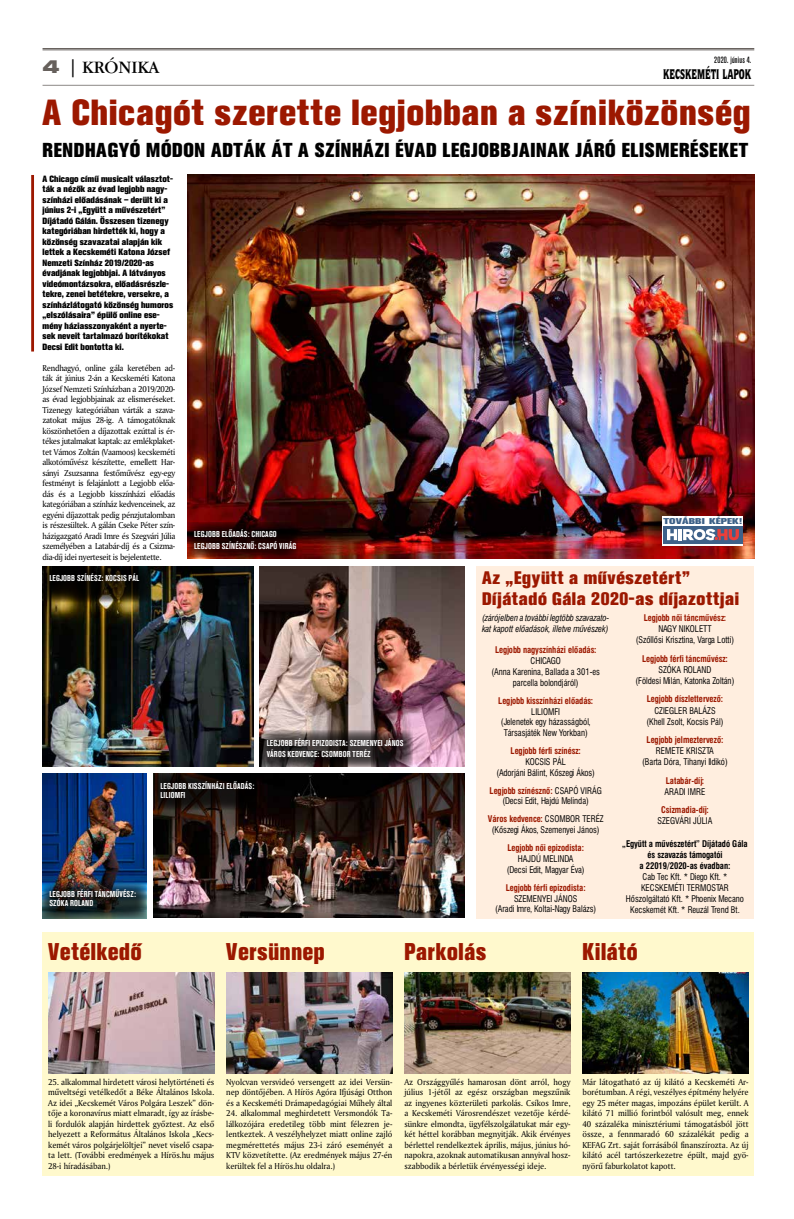
<style>
.page{position:relative;width:794px;height:1219px;background:#fff}
.page>*{position:absolute;margin:0;border:0;box-sizing:border-box;transform-origin:0 0}
.t1{font:700 36px "Akzidenz Grotesk XPFL";color:#9c1800;scale:.92 1}
.t2{font:700 24px "Akzidenz Grotesk XPFL";color:#9c1800;scale:.86 1}
.t3{font:700 20px "Akzidenz Grotesk XPFL";color:#000;scale:.94 1}
.t4{font:700 18px/20.3px "Akzidenz Grotesk XPFL";color:#9c1800;scale:.95 1}
.t5{font:18px "Garamond Bk PFL";color:#000}
.t6{font:14px "Quorum Blk PFL";letter-spacing:-.01em;color:#000;scale:.64 1}
.t7{font:9px/10.5px "Amerigo PFL";color:#000;text-align:justify;scale:.95 1}
.t8{font:9px/10.8px "Swiss 721 Cn PFL";color:#000;text-align:center;scale:.95 1}
.t9{font:700 9px/10.5px "Akzidenz Grotesk XPFL";letter-spacing:-.03em;color:#000;scale:.95 1}
.t10{font:700 9px "Swiss 721 Cn PFL";color:#9c1800;scale:.95 1}
.t11{font:700 9px/11px "Swiss 721 Cn PFL";color:#000;text-align:center;scale:.95 1}
.t12{font:italic 9px/10.8px "Swiss 721 Cn PFL";color:#000;scale:.95 1}
.t13{font:9px "Akzidenz Grotesk Md Cn PFL";color:#000;scale:.95 1}
.t14{font:700 8.5px/11.8px "Akzidenz Grotesk Cn PFL";color:#fff;scale:.95 1}
.t15{font:700 8.4px "Akzidenz Grotesk XPFL";letter-spacing:-.03em;color:#3d6188;scale:1.38 1}
.s1{font-family:"Swiss 721 Blk Ex PFL";color:#66605c}
.s2{font-weight:700;color:#9c1800}
</style>
<div class="page">
<hr style="left:43px;top:48px;width:711px;height:1px;background:#66605c">
<hr style="left:43px;top:50px;width:711px;height:1px;background:#66605c">
<hr style="left:43px;top:85px;width:711px;height:1px;background:#8c8986">
<div style="left:43px;top:932px;width:711px;height:244px;background:#fff9cd"></div>
<img style="left:48px;top:972px;width:166px;height:101px">
<img style="left:226px;top:972px;width:166px;height:101px">
<img style="left:404px;top:972px;width:166px;height:101px">
<img style="left:582px;top:972px;width:166px;height:101px">
<img style="left:187px;top:175px;width:567px;height:383px">
<div style="left:476px;top:566px;width:278px;height:352px;background:#ffeedf"></div>
<svg style="left:187px;top:522px;width:111px;height:36px;background:#2e0402"></svg>
<img style="left:43px;top:566px;width:211px;height:201px">
<img style="left:260px;top:566px;width:205px;height:201px">
<hr style="left:31px;top:175px;width:3px;height:176px;background:#9c1800">
<svg style="left:43px;top:566px;width:110px;height:36px;background:#171408"></svg>
<svg style="left:260px;top:731px;width:153px;height:36px;background:#403637"></svg>
<img style="left:43px;top:774px;width:103px;height:108px">
<img style="left:43px;top:882px;width:103px;height:36px">
<img style="left:154px;top:774px;width:311px;height:143px">
<svg style="left:154px;top:774px;width:110px;height:36px;background:#110b08"></svg>
<div style="left:662px;top:516px;width:81px;height:29px;background:#fff"></div>
<div style="left:663px;top:526px;width:79px;height:17px;background:#3e6189"></div>
<svg style="left:667px;top:529px;width:10px;height:11px"></svg>
<hr style="left:678px;top:529px;width:4px;height:11px;background:#fff">
<svg style="left:683px;top:529px;width:56px;height:11px"></svg>
<p class="t13" style="left:714px;top:55px;width:41px">2020. június 4.</p>
<h3 class="t6" style="left:663px;top:65px;width:139px">KECSKEMÉTI LAPOK</h3>
<h3 class="t5" style="left:43px;top:57px;width:118px"><span class="s1">4</span> | KRÓNIKA</h3>
<h1 class="t1" style="left:43px;top:91px;width:772px">A Chicagót szerette legjobban a színiközönség</h1>
<h3 class="t3" style="left:43px;top:139px;width:753px">RENDHAGYÓ MÓDON ADTÁK ÁT A SZÍNHÁZI ÉVAD LEGJOBBJAINAK JÁRÓ ELISMERÉSEKET</h3>
<p class="t9" style="left:43px;top:174px;width:139px">A Chicago című musicalt választot&shy;ták a nézők az évad legjobb nagy&shy;színházi előadásának – derült ki a június 2-i „Együtt a művészetért” Díjátadó Gálán. Összesen tizenegy kategóriában hirdették ki, hogy a közönség szavazatai alapján kik lettek a Kecskeméti Katona József Nemzeti Színház 2019/2020-as évadjának legjobbjai. A látványos videómontázsokra, előadásrészle&shy;tekre, zenei betétekre, versekre, a színházlátogató közönség humoros „elszólásaira” épülő online ese&shy;mény háziasszonyaként a nyerte&shy;sek neveit tartalmazó borítékokat Decsi Edit bontotta ki.</p>
<p class="t7" style="left:43px;top:362px;width:141px">Rendhagyó, online gála keretében ad&shy;ták át június 2-án a Kecskeméti Katona József Nemzeti Színházban a 2019/2020- as évad legjobbjainak az elismeréseket.<br>Tizenegy kategóriában várták a szava&shy;zatokat május 28-ig. A támogatóknak köszönhetően a díjazottak ezúttal is ér&shy;tékes jutalmakat kaptak: az emlékplaket&shy;tet Vámos Zoltán (Vaamoos) kecskeméti alkotóművész készítette, emellett Har&shy;sányi Zsuzsanna festőművész egy-egy festményt is felajánlott a Legjobb előa&shy;dás és a Legjobb kisszínházi előadás kategóriában a színház kedvenceinek, az egyéni díjazottak pedig pénzjutalomban is részesültek. A gálán Cseke Péter szín&shy;házigazgató Aradi Imre és Szegvári Júlia személyében a Latabár-díj és a Csizma&shy;dia-díj idei nyerteseit is bejelentette.</p>
<h3 class="t4" style="left:482px;top:568px;width:273px">Az „Együtt a művészetért”<br>Díjátadó Gála 2020-as díjazottjai</h3>
<p class="t12" style="left:482px;top:612px;width:135px">(zárójelben a további legtöbb szavazato&shy;kat kapott előadások, illetve művészek)</p>
<p class="t10" style="left:495px;top:645px;width:108px">Legjobb nagyszínházi előadás:</p>
<p class="t8" style="left:491px;top:655px;width:116px">CHICAGO<br>(Anna Karenina, Ballada a 301-es parcella bolondjáról)</p>
<p class="t10" style="left:498px;top:695px;width:102px">Legjobb kisszínházi előadás:</p>
<p class="t8" style="left:501px;top:706px;width:96px">LILIOMFI<br>(Jelenetek egy házasságból,<br>Társasjáték New Yorkban)</p>
<p class="t10" style="left:510px;top:745px;width:75px">Legjobb férfi színész:</p>
<p class="t8" style="left:496px;top:756px;width:105px">KOCSIS PÁL<br>(Adorjáni Bálint, Kőszegi Ákos)</p>
<p class="t8" style="left:489px;top:785px;width:120px"><span class="s2">Legjobb színésznő:</span> CSAPÓ VIRÁG (Decsi Edit, Hajdú Melinda)</p>
<p class="t8" style="left:487px;top:814px;width:124px"><span class="s2">Város kedvence:</span> CSOMBOR TERÉZ (Kőszegi Ákos, Szemenyei János)</p>
<p class="t10" style="left:507px;top:843px;width:82px">Legjobb női epizodista:</p>
<p class="t8" style="left:507px;top:853px;width:84px">HAJDÚ MELINDA (Decsi Edit, Magyar Éva)</p>
<p class="t10" style="left:506px;top:882px;width:86px">Legjobb férfi epizodista:</p>
<p class="t8" style="left:495px;top:893px;width:108px">SZEMENYEI JÁNOS<br>(Aradi Imre, Koltai-Nagy Balázs)</p>
<p class="t15" style="left:663px;top:517px;width:59px">TOVÁBBI KÉPEK!</p>
<p class="t14" style="left:194px;top:528px;width:109px">LEGJOBB ELŐADÁS: CHICAGO<br>LEGJOBB SZÍNÉSZNŐ: CSAPÓ VIRÁG</p>
<p class="t14" style="left:49px;top:572px;width:96px">LEGJOBB SZÍNÉSZ: KOCSIS PÁL</p>
<p class="t10" style="left:643px;top:612px;width:88px">Legjobb női táncművész:</p>
<p class="t8" style="left:636px;top:623px;width:105px">NAGY NIKOLETT<br>(Szőllősi Krisztina, Varga Lotti)</p>
<p class="t10" style="left:642px;top:653px;width:92px">Legjobb férfi táncművész:</p>
<p class="t8" style="left:635px;top:664px;width:105px">SZÓKA ROLAND<br>(Földesi Milán, Katonka Zoltán)</p>
<p class="t10" style="left:646px;top:694px;width:82px">Legjobb díszlettervező:</p>
<p class="t8" style="left:646px;top:705px;width:83px">CZIEGLER BALÁZS (Khell Zsolt, Kocsis Pál)</p>
<p class="t10" style="left:646px;top:734px;width:82px">Legjobb jelmeztervező:</p>
<p class="t8" style="left:642px;top:745px;width:92px">REMETE KRISZTA<br>(Barta Dóra, Tihanyi Ildikó)</p>
<p class="t10" style="left:665px;top:775px;width:42px">Latabár-díj:</p>
<p class="t8" style="left:664px;top:786px;width:44px">ARADI IMRE</p>
<p class="t10" style="left:661px;top:805px;width:52px">Csizmadia-díj:</p>
<p class="t8" style="left:657px;top:816px;width:59px">SZEGVÁRI JÚLIA</p>
<p class="t11" style="left:622px;top:838px;width:133px">„Együtt a művészetért” Díjátadó Gála és szavazás támogatói<br>a 22019/2020-as évadban:</p>
<p class="t8" style="left:626px;top:871px;width:126px">Cab Tec Kft. * Diego Kft. *<br>KECSKEMÉTI TERMOSTAR<br>Hőszolgáltató Kft. * Phoenix Mecano<br>Kecskemét Kft. * Reuzál Trend Bt.</p>
<p class="t14" style="left:267px;top:737px;width:146px">LEGJOBB FÉRFI EPIZODISTA: SZEMENYEI JÁNOS<br>VÁROS KEDVENCE: CSOMBOR TERÉZ</p>
<p class="t14" style="left:160px;top:781px;width:100px;line-height:9px">LEGJOBB KISSZÍNHÁZI ELŐADÁS:<br>LILIOMFI</p>
<p class="t14" style="left:49px;top:890px;width:93px;line-height:9px">LEGJOBB FÉRFI TÁNCMŰVÉSZ:<br>SZÓKA ROLAND</p>
<h2 class="t2" style="left:48px;top:938px;width:111px">Vetélkedő</h2>
<h2 class="t2" style="left:226px;top:938px;width:117px">Versünnep</h2>
<h2 class="t2" style="left:404px;top:938px;width:97px">Parkolás</h2>
<h2 class="t2" style="left:582px;top:938px;width:66px">Kilátó</h2>
<p class="t7" style="left:48px;top:1076px;width:176px">25. alkalommal hirdetett városi helytörténeti és műveltségi vetélkedőt a Béke Általános Iskola.<br>Az idei „Kecskemét Város Polgára Leszek” dön&shy;tője a koronavírus miatt elmaradt, így az írásbe&shy;li fordulók alapján hirdettek győztest. Az első helyezett a Református Általános Iskola „Kecs&shy;kemét város polgárjelöltjei” nevet viselő csapa&shy;ta lett. (További eredmények a Hírös.hu május 28-i híradásában.)</p>
<p class="t7" style="left:226px;top:1076px;width:176px">Nyolcvan versvideó versengett az idei Versün&shy;nep döntőjében. A Hírös Agóra Ifjúsági Otthon és a Kecskeméti Drámapedagógiai Műhely által</p>
<p class="t7" style="left:226px;top:1108px;width:176px">24. alkalommal meghirdetett Versmondók Ta&shy;lálkozójára eredetileg több mint félezren je&shy;lentkeztek. A veszélyhelyzet miatt online zajló megmérettetés május 23-i záró eseményét a KTV közvetítette. (Az eredmények május 27-én kerültek fel a Hírös.hu oldalra.)</p>
<p class="t7" style="left:404px;top:1076px;width:176px">Az Országgyűlés hamarosan dönt arról, hogy július 1-jétől az egész országban megszűnik az ingyenes közterületi parkolás. Csíkos Imre, a Kecskeméti Városrendészet vezetője kérdé&shy;sünkre elmondta, ügyfélszolgálatukat már egy&shy;két héttel korábban megnyitják. Akik érvényes bérlettel rendelkeztek április, május, június hó&shy;napokra, azoknak automatikusan annyival hos - szabbodik a bérletük érvényességi ideje.</p>
<p class="t7" style="left:582px;top:1076px;width:176px">Már látogatható az új kilátó a Kecskeméti Ar&shy;borétumban. A régi, veszélyes építmény helyére egy 25 méter magas, impozáns épület került. A kilátó 71 millió forintból valósult meg, ennek 40 százaléka minisztériumi támogatásból jött össze, a fennmaradó 60 százalékát pedig a KEFAG Zrt. saját forrásából finanszírozta. Az új kilátó acél tartószerkezetre épült, majd gyö&shy;nyörű faburkolatot kapott.</p>
</div>
